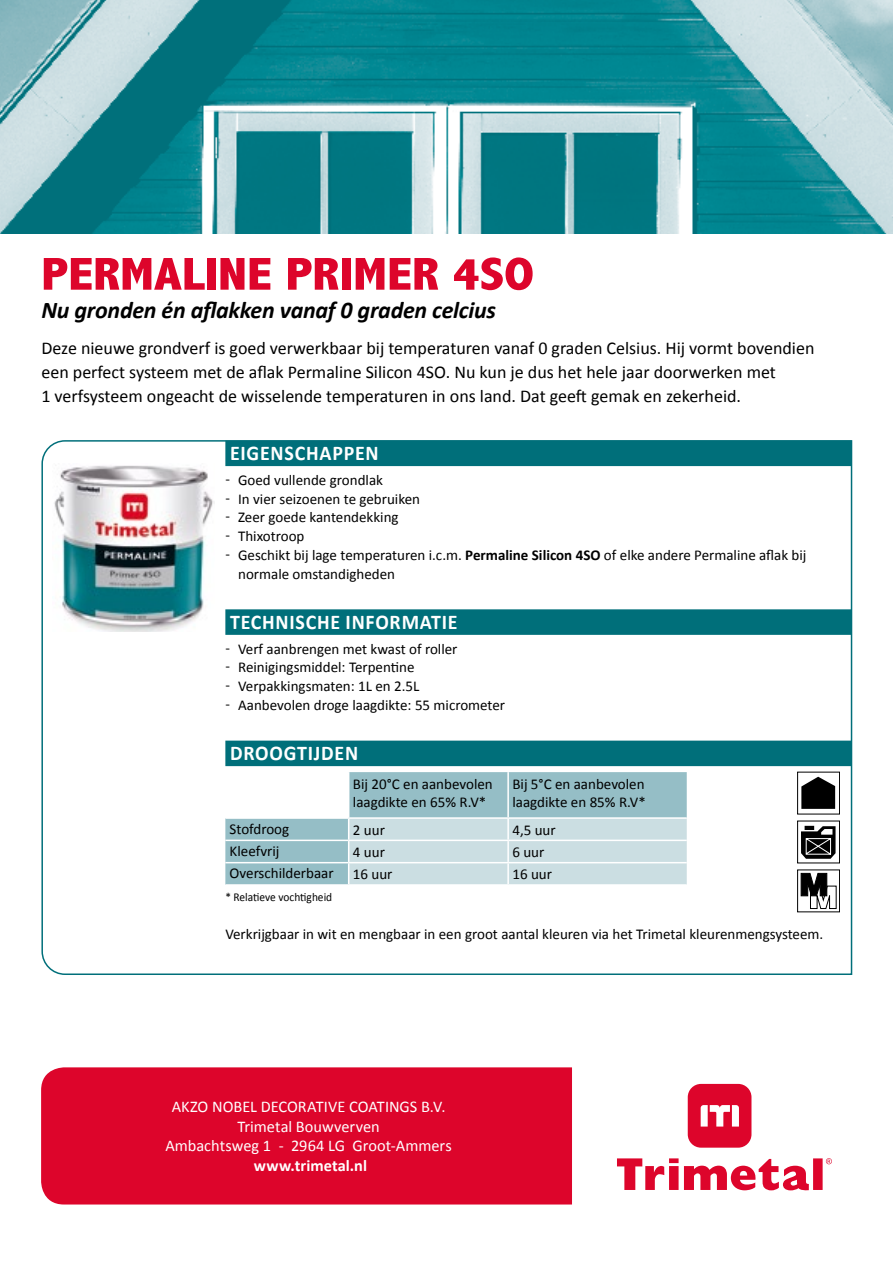
<style>
.page{position:relative;width:893px;height:1263px;background:#fff}
.page>*{position:absolute;margin:0;border:0;box-sizing:border-box;transform-origin:0 0}
.t1{font:800 condensed 46.5px "Abadi";color:#dd052b;scale:1.15 1}
.t2{font:italic 700 24px "Calibri";letter-spacing:-.01em;color:#000}
.t3{font:700 21px "Calibri";letter-spacing:.04em;color:#fff;scale:.95 1}
.t4{font:18px/24px "Calibri";color:#000}
.t5{font:16.35px/19.6px "Calibri";color:#fff;text-align:center}
.t6{font:700 16.35px "Calibri";letter-spacing:.005em;color:#fff}
.t7{font:15px/18.8px "Calibri";color:#000}
.t8{font:12px "Calibri";color:#000;scale:.95 1}
.s1{font-weight:700}
</style>
<div class="page">
<div style="left:41px;top:1067px;width:531px;height:137px;background:#dd052b"></div>
<div style="left:688px;top:1084px;width:63px;height:64px;background:#dd052b;border-radius:13px"></div>
<svg style="left:701px;top:1105px;width:38px;height:21px"></svg>
<svg style="left:617px;top:1158px;width:215px;height:32px"></svg>
<svg style="left:41px;top:440px;width:812px;height:535px"></svg>
<div style="left:225px;top:441px;width:626px;height:25px;background:#006f7a"></div>
<div style="left:225px;top:609px;width:626px;height:26px;background:#006f7a"></div>
<div style="left:225px;top:741px;width:626px;height:25px;background:#006f7a"></div>
<svg style="left:225px;top:772px;width:462px;height:112px;fill:#95bec6"></svg>
<hr style="left:348px;top:772px;width:1px;height:45px;background:#fff">
<hr style="left:507px;top:772px;width:2px;height:45px;background:#fff">
<hr style="left:225px;top:817px;width:124px;height:2px;background:#fff">
<hr style="left:349px;top:817px;width:159px;height:2px;background:#fff">
<hr style="left:508px;top:817px;width:179px;height:2px;background:#fff">
<hr style="left:225px;top:840px;width:124px;height:1px;background:#fff">
<hr style="left:225px;top:862px;width:124px;height:1px;background:#fff">
<svg style="left:348px;top:818px;width:339px;height:66px"></svg>
<hr style="left:508px;top:862px;width:179px;height:1px;background:#fff">
<hr style="left:507px;top:863px;width:2px;height:21px;background:#fff">
<hr style="left:225px;top:884px;width:124px;height:2px;background:#fff">
<hr style="left:349px;top:884px;width:159px;height:2px;background:#fff">
<hr style="left:508px;top:884px;width:179px;height:2px;background:#fff">
<img style="left:52px;top:464px;width:163px;height:167px">
<img style="left:0;top:0;width:893px;height:234px">
<div style="left:798px;top:870px;width:41px;height:42px;background:#fff"></div>
<div style="left:797px;top:870px;width:43px;height:42px;border:1px solid #000"></div>
<svg style="left:800px;top:872px;width:37px;height:37px"></svg>
<div style="left:798px;top:821px;width:41px;height:42px;background:#fff"></div>
<div style="left:797px;top:821px;width:43px;height:42px;border:1px solid #000"></div>
<svg style="left:801px;top:826px;width:34px;height:33px"></svg>
<div style="left:798px;top:772px;width:41px;height:42px;background:#fff"></div>
<div style="left:797px;top:772px;width:43px;height:42px;border:1px solid #000"></div>
<svg style="left:801px;top:777px;width:34px;height:32px"></svg>
<h1 class="t1" style="left:41px;top:247px;width:430px">PERMALINE PRIMER 4SO</h1>
<h2 class="t2" style="left:41px;top:294px;width:456px">Nu gronden én aflakken vanaf 0 graden celcius</h2>
<p class="t4" style="left:41px;top:335px;width:774px">Deze nieuwe grondverf is goed verwerkbaar bij temperaturen vanaf 0 graden Celsius. Hij vormt bovendien een perfect systeem met de aflak Permaline Silicon 4SO. Nu kun je dus het hele jaar doorwerken met<br>1 verfsysteem ongeacht de wisselende temperaturen in ons land. Dat geeft gemak en zekerheid.</p>
<h3 class="t3" style="left:230px;top:440px;width:158px">EIGENSCHAPPEN</h3>
<p class="t7" style="left:225px;top:470px;width:159px">ͳ Goed vullende grondlak</p>
<p class="t7" style="left:225px;top:488px;width:196px">ͳ In vier seizoenen te gebruiken</p>
<p class="t7" style="left:225px;top:507px;width:175px">ͳ Zeer goede kantendekking</p>
<p class="t7" style="left:225px;top:526px;width:81px">ͳ Thixotroop</p>
<p class="t7" style="left:225px;top:545px;width:583px">ͳ Geschikt bij lage temperaturen i.c.m. <span class="s1">Permaline Silicon 4SO</span> of elke andere Permaline aflak bij</p>
<p class="t7" style="left:238px;top:563px;width:158px">normale omstandigheden</p>
<h3 class="t3" style="left:230px;top:609px;width:241px">TECHNISCHE INFORMATIE</h3>
<p class="t7" style="left:225px;top:638px;width:281px">ͳ Verf aanbrengen met kwast of roller<br>ͳ Reinigingsmiddel: Terpentine<br>ͳ Verpakkingsmaten: 1L en 2.5L<br>ͳ Aanbevolen droge laagdikte: 55 micrometer</p>
<h3 class="t3" style="left:230px;top:740px;width:136px">DROOGTIJDEN</h3>
<p class="t7" style="left:353px;top:774px;width:141px;line-height:18px">Bij 20°C en aanbevolen laagdikte en 65% R.V*</p>
<p class="t7" style="left:512px;top:774px;width:135px;line-height:18px">Bij 5°C en aanbevolen laagdikte en 85% R.V*</p>
<p class="t7" style="left:230px;top:818px;width:61px">Stofdroog</p>
<p class="t7" style="left:353px;top:820px;width:33px">2 uur</p>
<p class="t7" style="left:512px;top:820px;width:45px">4,5 uur</p>
<p class="t7" style="left:230px;top:841px;width:51px">Kleefvrij</p>
<p class="t7" style="left:353px;top:842px;width:33px">4 uur</p>
<p class="t7" style="left:512px;top:842px;width:33px">6 uur</p>
<p class="t7" style="left:230px;top:863px;width:106px">Overschilderbaar</p>
<p class="t7" style="left:353px;top:864px;width:41px">16 uur</p>
<p class="t7" style="left:512px;top:864px;width:41px">16 uur</p>
<p class="t8" style="left:225px;top:890px;width:114px">* Relatieve vochtigheid</p>
<p class="t7" style="left:225px;top:924px;width:599px">Verkrijgbaar in wit en mengbaar in een groot aantal kleuren via het Trimetal kleurenmengsysteem.</p>
<p class="t5" style="left:165px;top:1096px;width:288px">AKZO NOBEL DECORATIVE COATINGS B.V.<br>Trimetal Bouwverven<br>Ambachtsweg 1 - 2964 LG Groot-Ammers</p>
<p class="t6" style="left:254px;top:1155px;width:115px">www.trimetal.nl</p>
</div>
